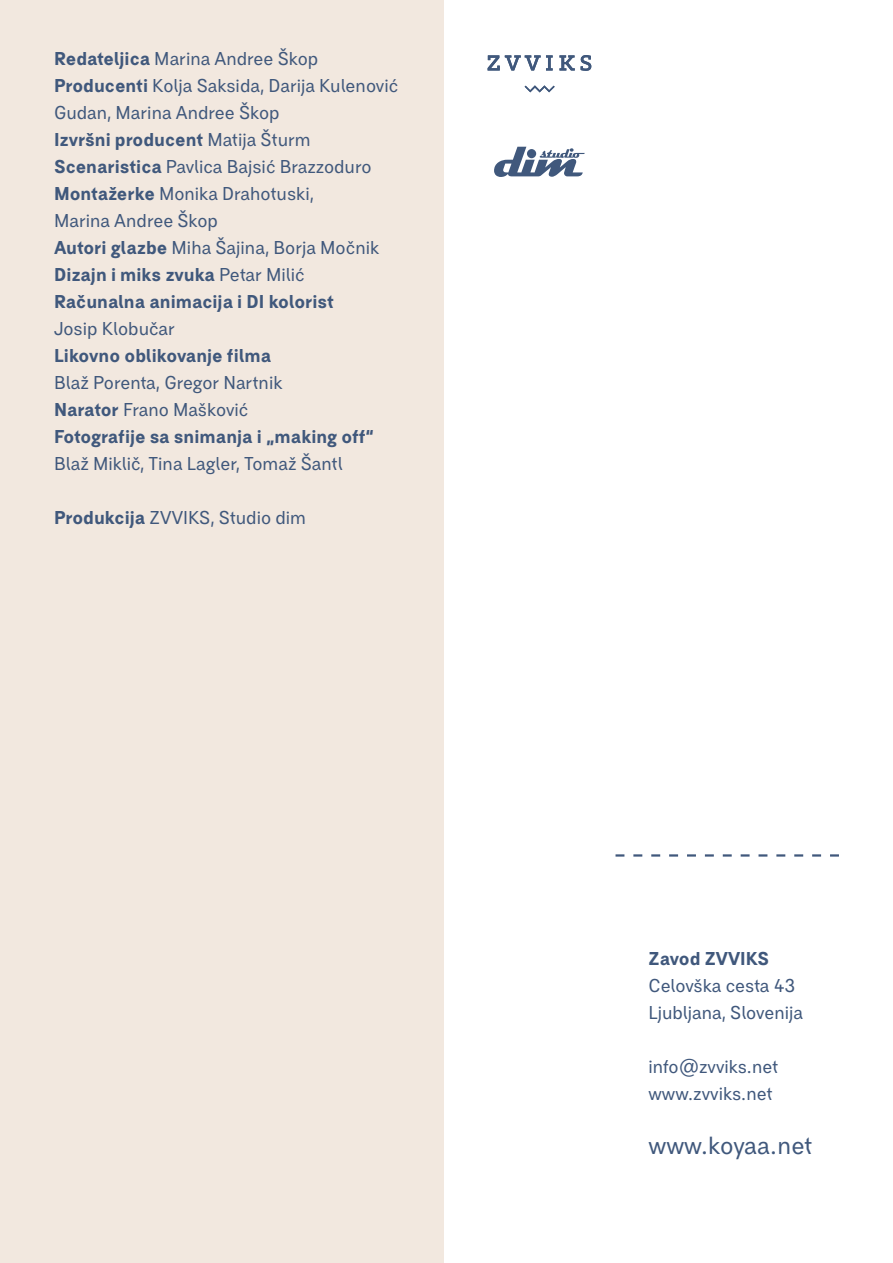
<style>
.page{position:relative;width:893px;height:1263px;background:#fff}
.page>*{position:absolute;margin:0;border:0;box-sizing:border-box;transform-origin:0 0}
.t1{font:24px "BC Falster Grotesk RB";letter-spacing:-.005em;color:#40587c}
.t2{font:18px/27px "BC Falster Grotesk RB";color:#40587c}
.t3{font:700 18px/27px "BC Falster Grotesk RB";color:#40587c}
.s1{font-weight:700}
.s2{font-weight:400}
</style>
<div class="page">
<div style="left:0;top:0;width:443px;height:1263px;background:#f2e8df"></div>
<svg style="left:615px;top:854px;width:224px;height:3px"></svg>
<svg style="left:559px;top:55px;width:16px;height:16px"></svg>
<svg style="left:581px;top:55px;width:10px;height:16px"></svg>
<svg style="left:525px;top:85px;width:30px;height:7px"></svg>
<svg style="left:488px;top:55px;width:65px;height:16px"></svg>
<svg style="left:494px;top:147px;width:91px;height:30px"></svg>
<div style="left:527px;top:149px;width:9px;height:9px;background:#40587c;border-radius:50%"></div>
<p class="t2" style="left:54px;top:45px;width:346px"><span class="s1">Redateljica</span> Marina Andree Škop <span class="s1">Producenti</span> Kolja Saksida, Darija Kulenović Gudan, Marina Andree Škop<br><span class="s1">Izvršni producent</span> Matija Šturm <span class="s1">Scenaristica</span> Pavlica Bajsić Brazzoduro <span class="s1">Montažerke</span> Monika Drahotuski,<br>Marina Andree Škop<br><span class="s1">Autori glazbe</span> Miha Šajina, Borja Močnik <span class="s1">Dizajn i miks zvuka</span> Petar Milić <span class="s1">Računalna animacija i DI kolorist</span></p>
<p class="t2" style="left:54px;top:315px;width:122px">Josip Klobučar</p>
<p class="t3" style="left:54px;top:342px;width:219px">Likovno oblikovanje filma</p>
<p class="t3" style="left:54px;top:369px;width:322px"><span class="s2">Blaž Porenta, Gregor Nartnik<br></span>Narator <span class="s2">Frano Mašković<br></span>Fotografije sa snimanja i „making off“</p>
<p class="t2" style="left:54px;top:450px;width:290px">Blaž Miklič, Tina Lagler, Tomaž Šantl</p>
<p class="t2" style="left:54px;top:504px;width:253px"><span class="s1">Produkcija</span> ZVVIKS, Studio dim</p>
<p class="t3" style="left:648px;top:945px;width:122px">Zavod ZVVIKS</p>
<p class="t2" style="left:648px;top:972px;width:156px">Celovška cesta 43<br>Ljubljana, Slovenija</p>
<p class="t2" style="left:648px;top:1053px;width:132px">info@zvviks.net www.zvviks.net</p>
<h1 class="t1" style="left:648px;top:1131px;width:166px">www.koyaa.net</h1>
</div>
